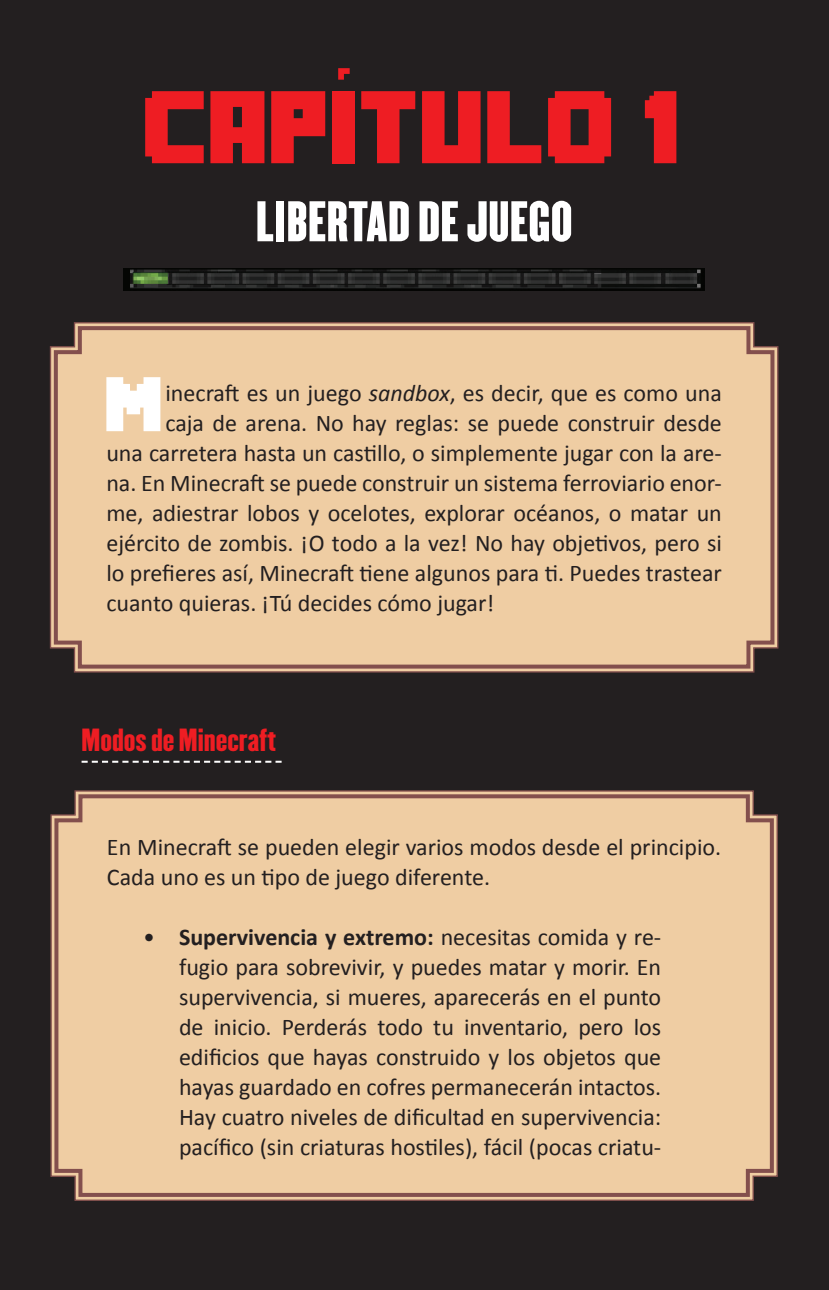
<style>
.page{position:relative;width:829px;height:1290px;background:#fff}
.page>*{position:absolute;margin:0;border:0;box-sizing:border-box;transform-origin:0 0}
.t1{font:72px "Mine Crafter 3";color:#ee1d23}
.t2{font:54px "Mine Crafter 3";color:#fff}
.t3{font:50px "Champion HTF Lightweight";color:#fff}
.t4{font:28px "Champion HTF Lightweight";color:#ee1d23}
.t5{font:24px/30px "Calibri";color:#231f20}
.s1{font-style:italic}
.s2{font-weight:700}
</style>
<div class="page">
<div style="left:0;top:0;width:829px;height:1289px;background:#231f20"></div>
<svg style="left:49px;top:322px;width:730px;height:351px"></svg>
<div style="left:52px;top:324px;width:724px;height:346px;background:#efcda3"></div>
<img style="left:124px;top:269px;width:580px;height:22px">
<svg style="left:82px;top:760px;width:200px;height:2px"></svg>
<div style="left:52px;top:792px;width:724px;height:406px;background:#efcda3"></div>
<h1 class="t1" style="left:145px;top:96px;width:539px">CAPITULO 1</h1>
<h3 class="t3" style="left:256px;top:188px;width:39px">Libertad</h3>
<h3 class="t3" style="left:418px;top:188px;width:113px">de juego</h3>
<h2 class="t2" style="left:106px;top:381px;width:61px">M</h2>
<p class="t5" style="left:165px;top:377px;width:558px">inecraft es un juego <span class="s1">sandbox</span>, es decir, que es como una</p>
<p class="t5" style="left:165px;top:407px;width:558px">caja de arena. No hay reglas: se puede construir desde</p>
<p class="t5" style="left:106px;top:437px;width:617px">una carretera hasta un castillo, o simplemente jugar con la are-</p>
<p class="t5" style="left:106px;top:467px;width:617px">na. En Minecraft se puede construir un sistema ferroviario enor-</p>
<p class="t5" style="left:106px;top:497px;width:617px">me, adiestrar lobos y ocelotes, explorar océanos, o matar un</p>
<p class="t5" style="left:106px;top:527px;width:617px">ejército de zombis. ¡O todo a la vez! No hay objetivos, pero si</p>
<p class="t5" style="left:106px;top:557px;width:617px">lo prefieres así, Minecraft tiene algunos para ti. Puedes trastear</p>
<p class="t5" style="left:106px;top:587px;width:389px">cuanto quieras. ¡Tú decides cómo jugar!</p>
<p class="t4" style="left:82px;top:720px;width:196px">Modos de Minecraft</p>
<p class="t5" style="left:107px;top:830px;width:616px">En Minecraft se pueden elegir varios modos desde el principio.<br>Cada uno es un tipo de juego diferente.</p>
<p class="t5" style="left:179px;top:920px;width:484px;text-align:justify;text-indent:-36px">• <span class="s2">Supervivencia y extremo:</span> necesitas comida y re&shy;fugio para sobrevivir, y puedes matar y morir. En supervivencia, si mueres, aparecerás en el punto de inicio. Perderás todo tu inventario, pero los edificios que hayas construido y los objetos que hayas guardado en cofres permanecerán intactos.<br>Hay cuatro niveles de dificultad en supervivencia: pacífico (sin criaturas hostiles), fácil (pocas criatu-</p>
</div>
